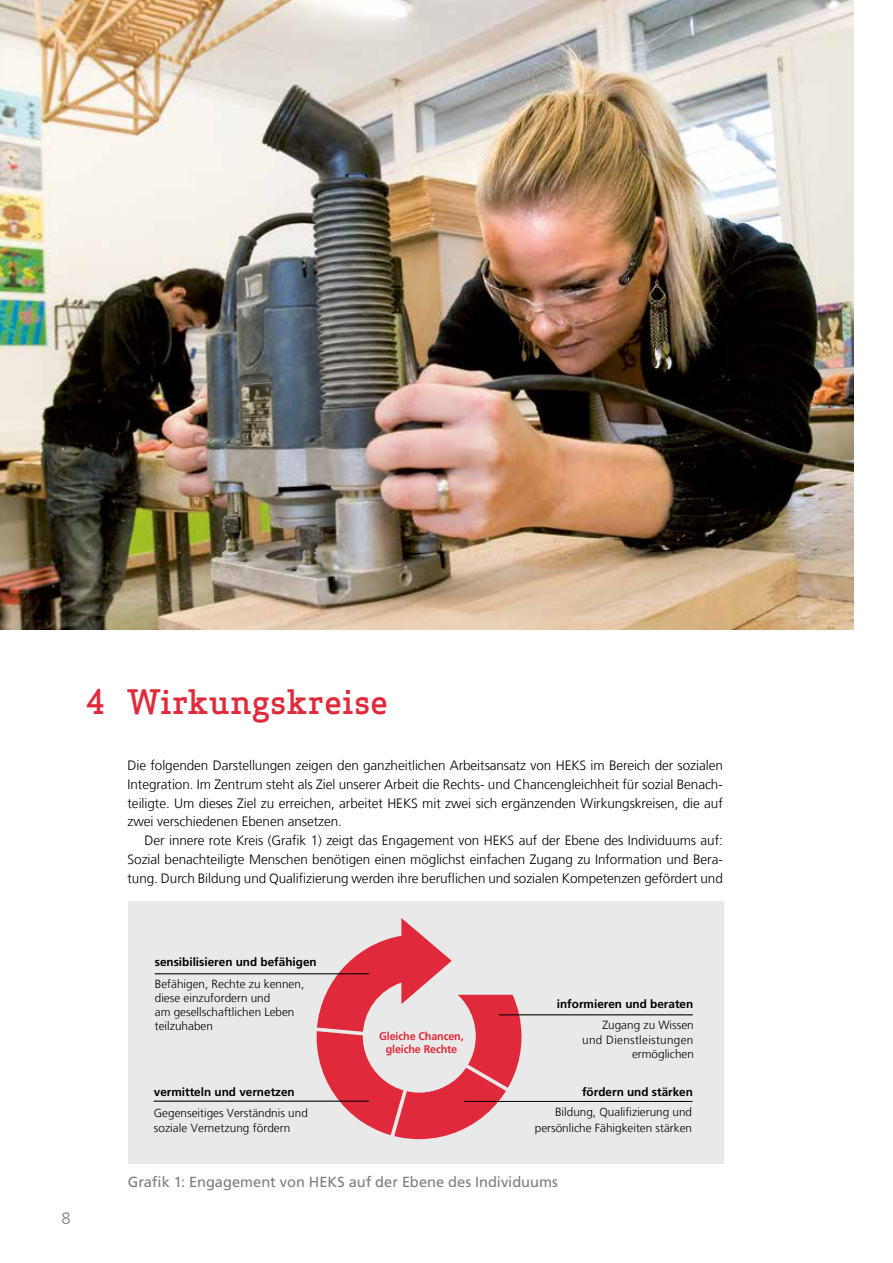
<style>
.page{position:relative;width:893px;height:1263px;background:#fff}
.page>*{position:absolute;margin:0;border:0;box-sizing:border-box;transform-origin:0 0}
.t1{font:500 33px "Apex Serif";color:#e02a3b}
.t2{font:300 16.5px "Frutiger LT Com";color:#807c7a}
.t3{font:14.7px "Frutiger LT Com";color:#807c7a}
.t4{font:300 13.5px/18.8px "Frutiger LT Com";letter-spacing:-.005em;color:#000;text-align:justify}
.t5{font:300 11.7px/14.4px "Frutiger LT Com";color:#000}
.t6{font:700 11.7px "Frutiger LT Com";color:#000}
.t7{font:700 11.1px/13.5px "Frutiger LT Com";letter-spacing:-.01em;color:#e02a3b;text-align:center}
</style>
<div class="page">
<img style="left:0;top:0;width:854px;height:629px">
<div style="left:128px;top:902px;width:595px;height:262px;background:#e9e9e9"></div>
<svg style="left:316px;top:918px;width:206px;height:222px"></svg>
<svg style="left:387px;top:1085px;width:23px;height:55px"></svg>
<svg style="left:461px;top:1060px;width:53px;height:36px"></svg>
<svg style="left:316px;top:1025px;width:51px;height:12px"></svg>
<hr style="left:155px;top:973px;width:214px;height:1px;background:#070100">
<hr style="left:499px;top:1014px;width:194px;height:1px;background:#070100">
<hr style="left:154px;top:1101px;width:215px;height:1px;background:#070100">
<hr style="left:464px;top:1101px;width:228px;height:1px;background:#070100">
<h1 class="t1" style="left:85px;top:681px;width:305px">4 Wirkungskreise</h1>
<p class="t4" style="left:128px;top:756px;width:597px">Die folgenden Darstellungen zeigen den ganzheitlichen Arbeitsansatz von HEKS im Bereich der sozialen Integration. Im Zentrum steht als Ziel unserer Arbeit die Rechts- und Chancengleichheit für sozial Benach&shy;teiligte. Um dieses Ziel zu erreichen, arbeitet HEKS mit zwei sich ergänzenden Wirkungskreisen, die auf zwei verschiedenen Ebenen ansetzen.</p>
<p class="t4" style="left:128px;top:831px;width:597px;text-indent:17px">Der innere rote Kreis (Grafik 1) zeigt das Engagement von HEKS auf der Ebene des Individuums auf:<br>Sozial benachteiligte Menschen benötigen einen möglichst einfachen Zugang zu Information und Bera&shy;tung. Durch Bildung und Qualifizierung werden ihre beruflichen und sozialen Kompetenzen gefördert und</p>
<p class="t2" style="left:62px;top:1209px;width:11px">8</p>
<p class="t6" style="left:155px;top:955px;width:163px">sensibilisieren und befähigen</p>
<p class="t5" style="left:155px;top:977px;width:151px">Befähigen, Rechte zu kennen, diese einzufordern und<br>am gesellschaftlichen Leben teilzuhaben</p>
<p class="t6" style="left:154px;top:1085px;width:142px">vermitteln und vernetzen</p>
<p class="t5" style="left:154px;top:1106px;width:156px">Gegenseitiges Verständnis und soziale Vernetzung fördern</p>
<p class="t7" style="left:379px;top:1029px;width:86px">Gleiche Chancen, gleiche Rechte</p>
<p class="t6" style="left:557px;top:996px;width:138px">informieren und beraten</p>
<p class="t5" style="left:582px;top:1018px;width:113px;text-align:right">Zugang zu Wissen und Dienstleistungen ermöglichen</p>
<p class="t6" style="left:582px;top:1085px;width:112px">fördern und stärken</p>
<p class="t5" style="left:535px;top:1104px;width:159px;line-height:16px;text-align:right">Bildung, Qualifizierung und persönliche Fähigkeiten stärken</p>
<p class="t3" style="left:128px;top:1173px;width:431px">Grafik 1: Engagement von HEKS auf der Ebene des Individuums</p>
</div>
